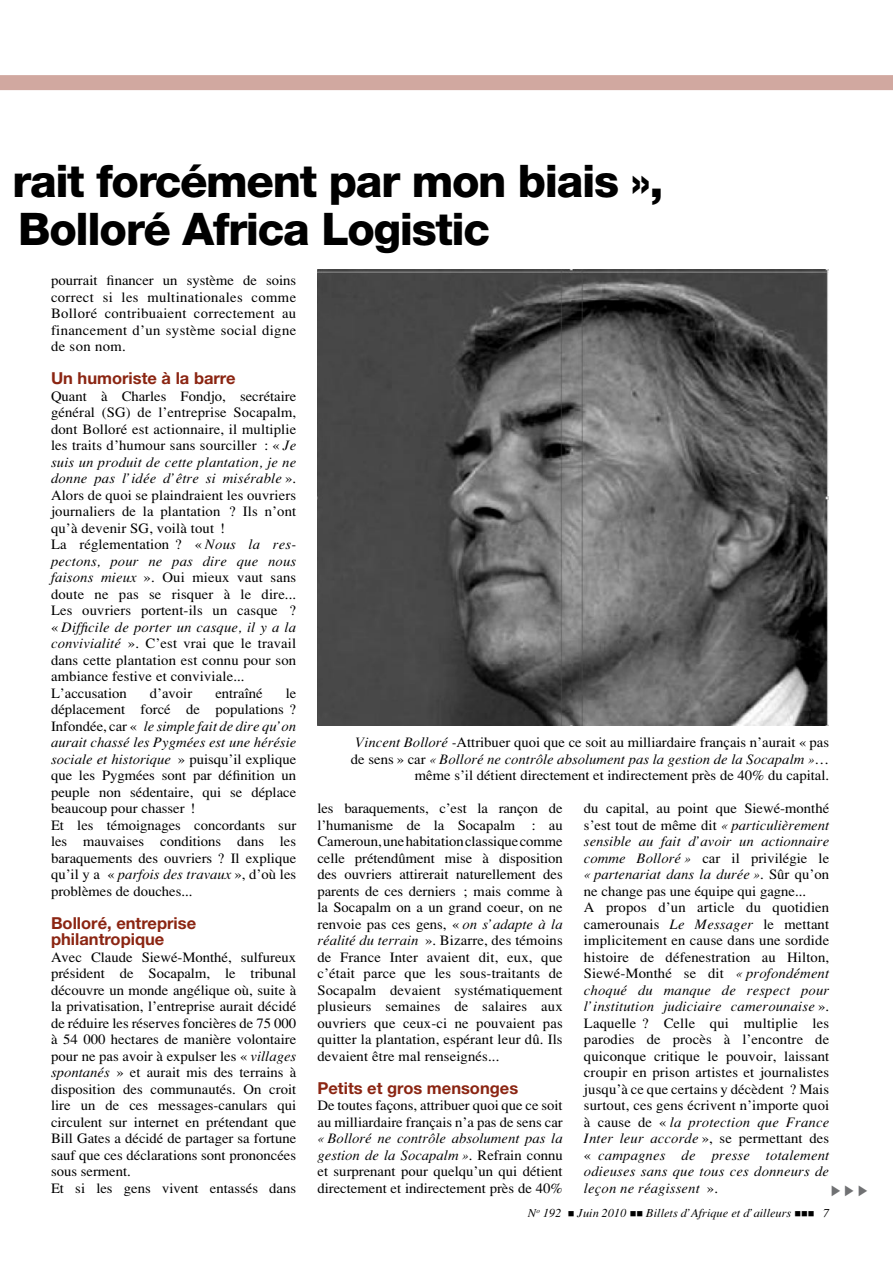
<style>
.page{position:relative;width:893px;height:1263px;background:#fff}
.page>*{position:absolute;margin:0;border:0;box-sizing:border-box;transform-origin:0 0}
.t1{font:800 45px/48px "Helvetica Neue";letter-spacing:-.03em;color:#000}
.t2{font:700 16.5px/16.5px "Helvetica Neue";color:#8b2512}
.t3{font:14.25px/16.5px "Tim Roma Fine";color:#000}
.t4{font:14.25px/16.5px "Tim Ital Fine";letter-spacing:.01em;color:#000}
.t5{font:12px "Tim Ital Fine";color:#000}
.s1{font-family:"Tim Ital Fine"}
.s2{font-family:"Tim Roma Fine"}
</style>
<div class="page">
<div style="left:0;top:75px;width:893px;height:15px;background:#d1a8a0"></div>
<img style="left:317px;top:269px;width:511px;height:456px">
<h1 class="t1" style="left:12px;top:157px;width:653px">rait forcément par mon biais »,<br>Bolloré Africa Logistic</h1>
<p class="t3" style="left:51px;top:272px;width:247px;text-align:justify">pourrait financer un système de soins correct si les multinationales comme Bolloré contribuaient correctement au financement d’un système social digne de son nom.</p>
<p class="t2" style="left:51px;top:370px;width:186px">Un humoriste à la barre</p>
<p class="t3" style="left:51px;top:387px;width:247px;text-align:justify">Quant à Charles Fondjo, secrétaire général (SG) de l’entreprise Socapalm, dont Bolloré est actionnaire, il multiplie les traits d’humour sans sourciller : «<span class="s1">Je</span></p>
<p class="t4" style="left:51px;top:453px;width:247px">suis un produit de cette plantation, je ne donne pas l’idée d’être si misérable<span class="s2">».</span></p>
<p class="t3" style="left:51px;top:486px;width:247px">Alors de quoi se plaindraient les ouvriers journaliers de la plantation ? Ils n’ont qu’à devenir SG, voilà tout !<br>La réglementation ? «<span class="s1">Nous la res-</span></p>
<p class="t4" style="left:51px;top:552px;width:247px">pectons, pour ne pas dire que nous</p>
<p class="t3" style="left:51px;top:569px;width:247px;text-align:justify"><span class="s1">faisons mieux</span> ». Oui mieux vaut sans doute ne pas se risquer à le dire...<br>Les ouvriers portent-ils un casque ?</p>
<p class="t4" style="left:51px;top:618px;width:247px"><span class="s2">«</span>Difficile de porter un casque, il y a la</p>
<p class="t3" style="left:51px;top:635px;width:247px"><span class="s1">convivialité</span> ». C’est vrai que le travail dans cette plantation est connu pour son ambiance festive et conviviale...<br>L’accusation</p>
<p class="t3" style="left:51px;top:684px;width:247px;text-align:right">le<br>déplacement forcé de populations ?</p>
<p class="t4" style="left:51px;top:717px;width:247px;text-align:justify"><span class="s2">Infondée, car «</span> le simple fait de dire qu’on aurait chassé les Pygmées est une hérésie sociale et historique <span class="s2">» puisqu’il explique</span></p>
<p class="t3" style="left:51px;top:767px;width:247px">que les Pygmées sont par définition un peuple non sédentaire, qui se déplace beaucoup pour chasser !<br>Et les témoignages concordants sur les mauvaises conditions dans les baraquements des ouvriers ? Il explique qu’il y a «<span class="s1">parfois des travaux</span>», d’où les problèmes de douches...</p>
<p class="t2" style="left:51px;top:914px;width:147px">Bolloré, entreprise philantropique</p>
<p class="t3" style="left:51px;top:948px;width:247px">Avec Claude Siewé-Monthé, sulfureux président de Socapalm, le tribunal découvre un monde angélique où, suite à la privatisation, l’entreprise aurait décidé de réduire les réserves foncières de 75 000 à 54 000 hectares de manière volontaire pour ne pas avoir à expulser les «<span class="s1">villages spontanés</span> » et aurait mis des terrains à disposition des communautés. On croit lire un de ces messages-canulars qui circulent sur internet en prétendant que Bill Gates a décidé de partager sa fortune sauf que ces déclarations sont prononcées sous serment.<br>Et si les gens vivent entassés dans</p>
<p class="t3" style="left:150px;top:684px;width:44px">d’avoir</p>
<p class="t3" style="left:215px;top:684px;width:49px">entraîné</p>
<p class="t3" style="left:356px;top:734px;width:475px"><span class="s1">Vincent Bolloré -</span>Attribuer quoi que ce soit au milliardaire français n’aurait «pas</p>
<p class="t4" style="left:351px;top:750px;width:480px"><span class="s2">de sens» car</span> «Bolloré ne contrôle absolument pas la gestion de la Socapalm»<span class="s2">…</span></p>
<p class="t3" style="left:415px;top:767px;width:416px">même s’il détient directement et indirectement près de 40% du capital.</p>
<p class="t3" style="left:317px;top:800px;width:247px;text-align:justify">les baraquements, c’est la rançon de l’humanisme de la Socapalm : au Cameroun, une habitation classique comme celle prétendûment mise à disposition des ouvriers attirerait naturellement des parents de ces derniers ; mais comme à la Socapalm on a un grand coeur, on ne renvoie pas ces gens, «<span class="s1">on s’adapte à la réalité du terrain</span> ». Bizarre, des témoins de France Inter avaient dit, eux, que c’était parce que les sous-traitants de Socapalm devaient systématiquement plusieurs semaines de salaires aux ouvriers que ceux-ci ne pouvaient pas quitter la plantation, espérant leur dû. Ils devaient être mal renseignés...</p>
<p class="t2" style="left:317px;top:1079px;width:202px">Petits et gros mensonges</p>
<p class="t3" style="left:317px;top:1097px;width:247px">De toutes façons, attribuer quoi que ce soit au milliardaire français n’a pas de sens car</p>
<p class="t4" style="left:317px;top:1130px;width:247px">«Bolloré ne contrôle absolument pas la gestion de la Socapalm»<span class="s2">. Refrain connu</span></p>
<p class="t3" style="left:317px;top:1163px;width:247px">et surprenant pour quelqu’un qui détient directement et indirectement près de 40%</p>
<p class="t3" style="left:584px;top:800px;width:247px">du capital, au point que Siewé-monthé s’est tout de même dit <span class="s1">«particulièrement</span></p>
<p class="t4" style="left:584px;top:833px;width:247px">sensible au fait d’avoir un actionnaire</p>
<p class="t3" style="left:584px;top:849px;width:247px"><span class="s1">comme Bolloré»</span> car il privilégie le</p>
<p class="t4" style="left:584px;top:866px;width:247px">«partenariat dans la durée»<span class="s2">. Sûr qu’on</span></p>
<p class="t3" style="left:584px;top:882px;width:247px">ne change pas une équipe qui gagne...<br>A propos d’un article du quotidien camerounais <span class="s1">Le Messager</span> le mettant implicitement en cause dans une sordide histoire de défenestration au Hilton, Siewé-Monthé se dit <span class="s1">«profondément</span></p>
<p class="t4" style="left:584px;top:981px;width:247px">choqué du manque de respect pour l’institution judiciaire camerounaise<span class="s2">».</span></p>
<p class="t3" style="left:584px;top:1014px;width:247px;text-align:justify">Laquelle ? Celle qui multiplie les parodies de procès à l’encontre de quiconque critique le pouvoir, laissant croupir en prison artistes et journalistes jusqu’à ce que certains y décèdent ? Mais surtout, ces gens écrivent n’importe quoi</p>
<p class="t4" style="left:584px;top:1113px;width:247px"><span class="s2">à cause de «</span>la protection que France</p>
<p class="t3" style="left:584px;top:1130px;width:247px"><span class="s1">Inter leur accorde</span>», se permettant des</p>
<p class="t4" style="left:584px;top:1146px;width:247px;text-align:justify"><span class="s2">«</span> campagnes de presse totalement odieuses sans que tous ces donneurs de leçon ne réagissent <span class="s2">».</span></p>
<p class="t5" style="left:528px;top:1206px;width:288px">N<sup>o</sup> 192 ■ Juin 2010 ■■ Billets d’Afrique et d’ailleurs ■■■</p>
</div>
